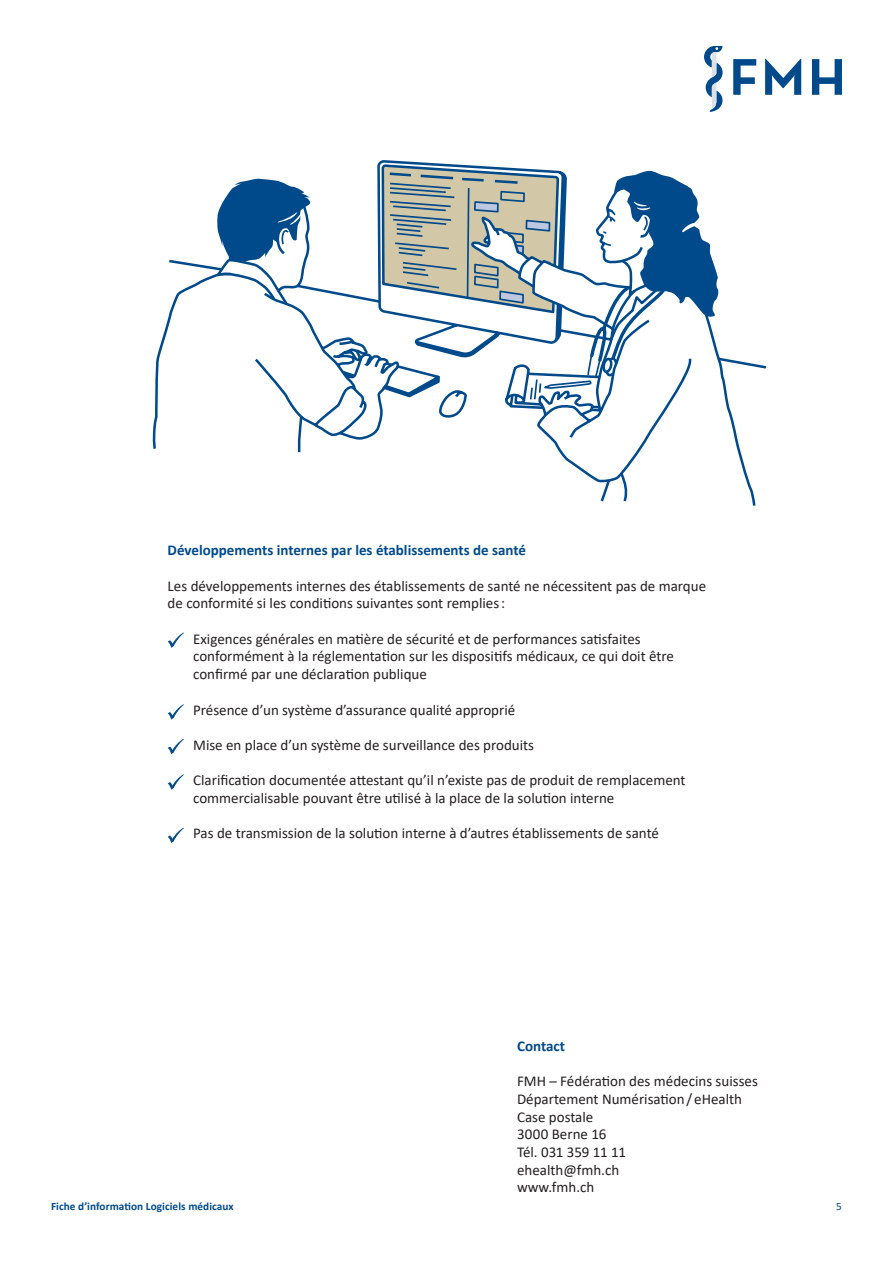
<style>
.page{position:relative;width:893px;height:1263px;background:#fff}
.page>*{position:absolute;margin:0;border:0;box-sizing:border-box;transform-origin:0 0}
.Lauftext_HZ{font:15px/17.7px "Calibri";color:#231f20}
.Titel_3_HZ{font:700 15px "Calibri";color:#004a8b}
.t1{font:700 11.25px "Calibri";letter-spacing:.005em;color:#004a8b}
.t2{font:11.25px "Calibri";color:#004a8b}
</style>
<div class="page">
<svg style="left:168px;top:632px;width:16px;height:16px"></svg>
<svg style="left:168px;top:704px;width:16px;height:16px"></svg>
<svg style="left:168px;top:739px;width:16px;height:15px"></svg>
<svg style="left:168px;top:828px;width:16px;height:15px"></svg>
<svg style="left:168px;top:774px;width:16px;height:16px"></svg>
<svg style="left:152px;top:259px;width:615px;height:190px"></svg>
<svg style="left:215px;top:179px;width:82px;height:128px"></svg>
<svg style="left:297px;top:188px;width:173px;height:265px"></svg>
<svg style="left:472px;top:259px;width:282px;height:190px"></svg>
<svg style="left:503px;top:261px;width:254px;height:245px"></svg>
<svg style="left:327px;top:161px;width:393px;height:240px"></svg>
<svg style="left:733px;top:59px;width:23px;height:36px"></svg>
<svg style="left:765px;top:59px;width:36px;height:36px"></svg>
<svg style="left:812px;top:59px;width:30px;height:36px"></svg>
<svg style="left:704px;top:46px;width:19px;height:66px"></svg>
<p class="Titel_3_HZ" style="left:168px;top:540px;width:360px">Développements internes par les établissements de santé</p>
<p class="Lauftext_HZ" style="left:168px;top:576px;width:540px">Les développements internes des établissements de santé ne nécessitent pas de marque de conformité si les conditions suivantes sont remplies :</p>
<p class="Lauftext_HZ" style="left:193px;top:629px;width:482px">Exigences générales en matière de sécurité et de performances satisfaites conformément à la réglementation sur les dispositifs médicaux, ce qui doit être confirmé par une déclaration publique</p>
<p class="Lauftext_HZ" style="left:193px;top:700px;width:324px">Présence d’un système d’assurance qualité approprié</p>
<p class="Lauftext_HZ" style="left:193px;top:736px;width:342px">Mise en place d’un système de surveillance des produits</p>
<p class="Lauftext_HZ" style="left:193px;top:771px;width:494px">Clarification documentée attestant qu’il n’existe pas de produit de remplacement commercialisable pouvant être utilisé à la place de la solution interne</p>
<p class="Lauftext_HZ" style="left:193px;top:824px;width:467px">Pas de transmission de la solution interne à d’autres établissements de santé</p>
<p class="Titel_3_HZ" style="left:517px;top:1035px;width:49px">Contact</p>
<p class="Lauftext_HZ" style="left:517px;top:1072px;width:242px">FMH – Fédération des médecins suisses</p>
<p class="Lauftext_HZ" style="left:517px;top:1090px;width:226px">Département Numérisation / eHealth</p>
<p class="Lauftext_HZ" style="left:517px;top:1107px;width:78px">Case postale</p>
<p class="Lauftext_HZ" style="left:517px;top:1125px;width:91px">3000 Berne 16</p>
<p class="Lauftext_HZ" style="left:517px;top:1143px;width:111px">Tél. 031 359 11 11</p>
<p class="Lauftext_HZ" style="left:517px;top:1160px;width:104px">ehealth@fmh.ch www.fmh.ch</p>
<p class="t1" style="left:51px;top:1198px;width:184px">Fiche d’information Logiciels médicaux</p>
<p class="t2" style="left:836px;top:1198px;width:7px">5</p>
</div>
